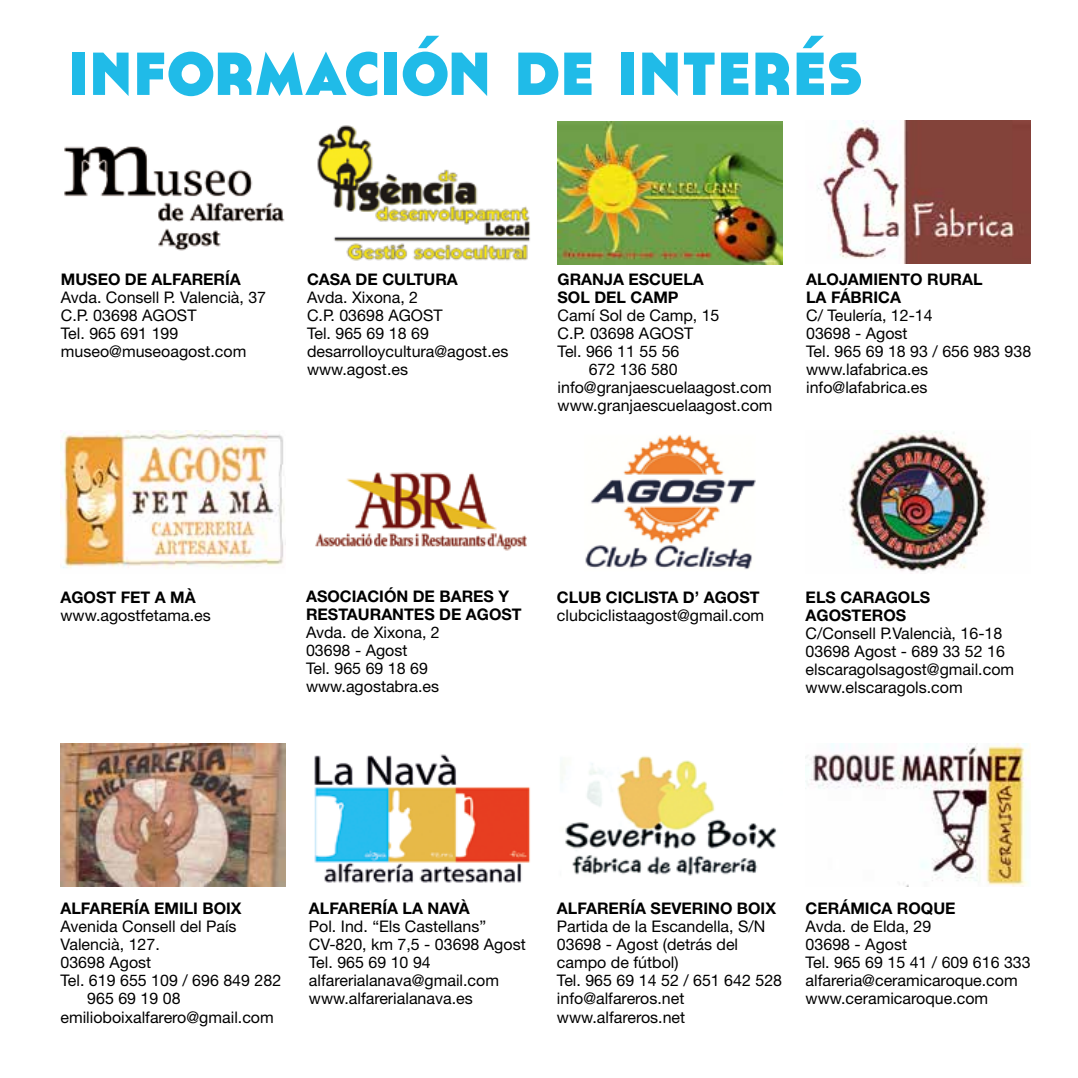
<style>
.page{position:relative;width:1078px;height:1078px;background:#fff}
.page>*{position:absolute;margin:0;border:0;box-sizing:border-box;transform-origin:0 0}
.t1{font:700 90px "Cassannet";color:#20bbe8}
.t2{font:16px/18px "Helvetica Neue LT Std";color:#000}
.t3{font:700 16px/18px "Helvetica Neue LT Std";color:#000}
</style>
<div class="page">
<img style="left:817px;top:120px;width:213px;height:143px">
<img style="left:60px;top:430px;width:225px;height:138px">
<img style="left:60px;top:743px;width:225px;height:143px">
<img style="left:315px;top:472px;width:212px;height:79px">
<img style="left:314px;top:754px;width:216px;height:129px">
<img style="left:585px;top:434px;width:171px;height:136px">
<img style="left:843px;top:430px;width:146px;height:143px">
<img style="left:565px;top:756px;width:212px;height:120px">
<img style="left:805px;top:743px;width:224px;height:143px">
<img style="left:64px;top:146px;width:221px;height:105px">
<img style="left:317px;top:125px;width:214px;height:136px">
<img style="left:557px;top:122px;width:225px;height:143px">
<h1 class="t1" style="left:68px;top:10px;width:796px">información de interés</h1>
<p class="t3" style="left:61px;top:270px;width:181px">MUSEO DE ALFARERÍA</p>
<p class="t2" style="left:61px;top:288px;width:207px">Avda. Consell P. Valencià, 37<br>C.P. 03698 AGOST<br>Tel. 965 691 199 museo@museoagost.com</p>
<p class="t3" style="left:307px;top:270px;width:152px">CASA DE CULTURA</p>
<p class="t2" style="left:307px;top:288px;width:203px">Avda. Xixona, 2<br>C.P. 03698 AGOST<br>Tel. 965 69 18 69 desarrolloycultura@agost.es www.agost.es</p>
<p class="t3" style="left:557px;top:270px;width:148px">GRANJA ESCUELA<br>SOL DEL CAMP</p>
<p class="t2" style="left:557px;top:306px;width:163px">Camí Sol de Camp, 15</p>
<p class="t2" style="left:557px;top:324px;width:137px">C.P. 03698 AGOST</p>
<p class="t2" style="left:557px;top:342px;width:123px">Tel. 966 11 55 56</p>
<p class="t2" style="left:588px;top:360px;width:90px">672 136 580</p>
<p class="t2" style="left:557px;top:378px;width:215px">info@granjaescuelaagost.com</p>
<p class="t2" style="left:557px;top:396px;width:216px">www.granjaescuelaagost.com</p>
<p class="t3" style="left:806px;top:270px;width:178px">ALOJAMIENTO RURAL<br>LA FÁBRICA</p>
<p class="t2" style="left:806px;top:306px;width:227px">C/ Teulería, 12-14<br>03698 - Agost<br>Tel. 965 69 18 93 / 656 983 938 www.lafabrica.es info@lafabrica.es</p>
<p class="t3" style="left:60px;top:588px;width:137px">AGOST FET A MÀ</p>
<p class="t2" style="left:60px;top:606px;width:152px">www.agostfetama.es</p>
<p class="t3" style="left:306px;top:586px;width:217px">ASOCIACIÓN DE BARES Y<br>RESTAURANTES DE AGOST</p>
<p class="t2" style="left:306px;top:622px;width:135px">Avda. de Xixona, 2<br>03698 - Agost<br>Tel. 965 69 18 69 www.agostabra.es</p>
<p class="t3" style="left:557px;top:588px;width:204px">CLUB CICLISTA D’ AGOST</p>
<p class="t2" style="left:557px;top:606px;width:209px">clubciclistaagost@gmail.com</p>
<p class="t3" style="left:805px;top:588px;width:126px">ELS CARAGOLS<br>AGOSTEROS</p>
<p class="t2" style="left:805px;top:624px;width:210px">C/Consell P.Valencià, 16-18<br>03698 Agost - 689 33 52 16 elscaragolsagost@gmail.com www.elscaragols.com</p>
<p class="t3" style="left:60px;top:899px;width:182px">ALFARERÍA EMILI BOIX</p>
<p class="t2" style="left:60px;top:917px;width:178px">Avenida Consell del País</p>
<p class="t2" style="left:60px;top:935px;width:101px">Valencià, 127.</p>
<p class="t2" style="left:60px;top:953px;width:92px">03698 Agost</p>
<p class="t2" style="left:60px;top:971px;width:222px">Tel. 619 655 109 / 696 849 282</p>
<p class="t2" style="left:87px;top:989px;width:95px">965 69 19 08</p>
<p class="t2" style="left:60px;top:1007px;width:215px">emilioboixalfarero@gmail.com</p>
<p class="t3" style="left:309px;top:899px;width:162px">ALFARERÍA LA NAVÀ</p>
<p class="t2" style="left:309px;top:917px;width:218px">Pol. Ind. “Els Castellans”<br>CV-820, km 7,5 - 03698 Agost<br>Tel. 965 69 10 94 alfarerialanava@gmail.com www.alfarerialanava.es</p>
<p class="t3" style="left:557px;top:899px;width:220px">ALFARERÍA SEVERINO BOIX</p>
<p class="t2" style="left:557px;top:917px;width:227px">Partida de la Escandella, S/N<br>03698 - Agost (detrás del campo de fútbol)<br>Tel. 965 69 14 52 / 651 642 528 info@alfareros.net www.alfareros.net</p>
<p class="t3" style="left:805px;top:899px;width:151px">CERÁMICA ROQUE</p>
<p class="t2" style="left:805px;top:917px;width:226px">Avda. de Elda, 29<br>03698 - Agost<br>Tel. 965 69 15 41 / 609 616 333 alfareria@ceramicaroque.com www.ceramicaroque.com</p>
</div>
